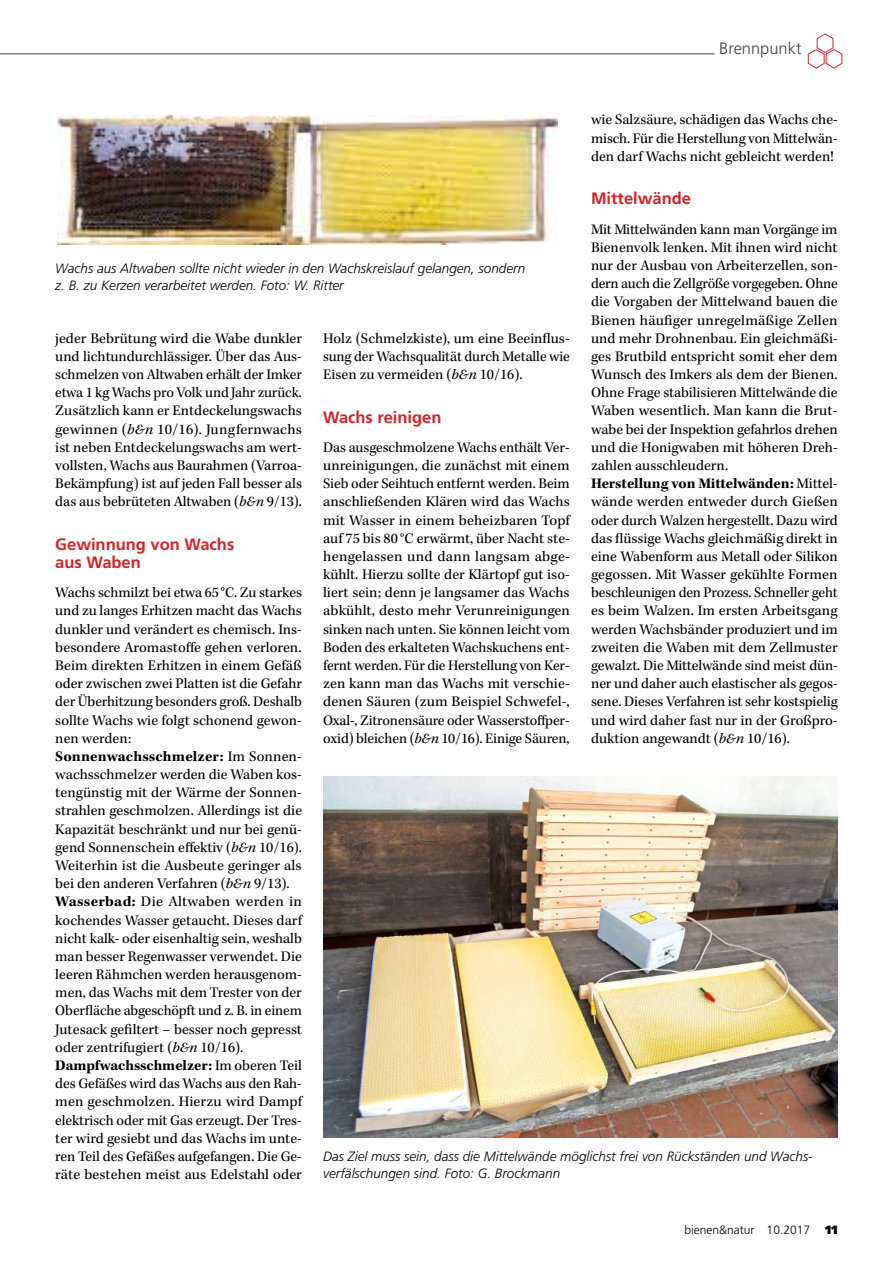
<style>
.page{position:relative;width:893px;height:1263px;background:#fff}
.page>*{position:absolute;margin:0;border:0;box-sizing:border-box;transform-origin:0 0}
.t1{font:700 16.5px/18px "Frutiger LT Std";color:#d72229}
.t2{font:300 16.5px "Frutiger LT Std";color:#414042}
.t3{font:15px/18.1px "Kepler Std";color:#000;text-align:justify}
.t4{font:italic 300 13.5px/16.5px "Frutiger LT Std";color:#000}
.t5{font:300 12px "Frutiger LT Std";color:#000}
.t6{font:900 12px "Frutiger LT Std";color:#000}
.s1{font-weight:700}
.s2{font-style:italic}
</style>
<div class="page">
<svg style="left:807px;top:33px;width:36px;height:36px"></svg>
<hr style="left:0;top:53px;width:714px;height:1px;background:#414042">
<img style="left:57px;top:115px;width:501px;height:130px">
<img style="left:323px;top:776px;width:515px;height:361px">
<p class="t2" style="left:719px;top:39px;width:84px">Brennpunkt</p>
<p class="t3" style="left:591px;top:111px;width:248px">wie Salzsäure, schädigen das Wachs che&shy;misch. Für die Herstellung von Mittelwän&shy;den darf Wachs nicht gebleicht werden!</p>
<p class="t1" style="left:591px;top:190px;width:101px">Mittelwände</p>
<p class="t3" style="left:591px;top:220px;width:248px;text-align:left">Mit Mittelwänden kann man Vorgänge im Bienenvolk lenken. Mit ihnen wird nicht nur der Ausbau von Arbeiterzellen, son&shy;dern auch die Zellgröße vorgegeben. Ohne die Vorgaben der Mittelwand bauen die Bienen häufiger unregelmäßige Zellen und mehr Drohnenbau. Ein gleichmäßi&shy;ges Brutbild entspricht somit eher dem Wunsch des Imkers als dem der Bienen.<br>Ohne Frage stabilisieren Mittelwände die Waben wesentlich. Man kann die Brut&shy;wabe bei der Inspektion gefahrlos drehen und die Honigwaben mit höheren Dreh&shy;zahlen ausschleudern.<br><span class="s1">Herstellung von Mittelwänden:</span> Mittel&shy;wände werden entweder durch Gießen oder durch Walzen hergestellt. Dazu wird das flüssige Wachs gleichmäßig direkt in eine Wabenform aus Metall oder Silikon gegossen. Mit Wasser gekühlte Formen beschleunigen den Prozess. Schneller geht es beim Walzen. Im ersten Arbeitsgang werden Wachsbänder produziert und im zweiten die Waben mit dem Zellmuster gewalzt. Die Mittelwände sind meist dün&shy;ner und daher auch elastischer als gegos&shy;sene. Dieses Verfahren ist sehr kostspielig und wird daher fast nur in der Großpro&shy;duktion angewandt (<span class="s2">b&amp;n</span> 10/16).</p>
<p class="t4" style="left:55px;top:261px;width:471px">Wachs aus Altwaben sollte nicht wieder in den Wachskreislauf gelangen, sondern z. B. zu Kerzen verarbeitet werden. Foto: W. Ritter</p>
<p class="t3" style="left:323px;top:329px;width:248px">Holz (Schmelzkiste), um eine Beeinflus&shy;sung der Wachsqualität durch Metalle wie Eisen zu vermeiden (<span class="s2">b&amp;n</span> 10/16).</p>
<p class="t1" style="left:323px;top:408px;width:120px">Wachs reinigen</p>
<p class="t3" style="left:323px;top:439px;width:248px">Das ausgeschmolzene Wachs enthält Ver&shy;unreinigungen, die zunächst mit einem Sieb oder Seihtuch entfernt werden. Beim anschließenden Klären wird das Wachs mit Wasser in einem beheizbaren Topf auf 75 bis 80 °C erwärmt, über Nacht ste&shy;hengelassen und dann langsam abge&shy;kühlt. Hierzu sollte der Klärtopf gut iso&shy;liert sein; denn je langsamer das Wachs abkühlt, desto mehr Verunreinigungen sinken nach unten. Sie können leicht vom Boden des erkalteten Wachskuchens ent&shy;fernt werden. Für die Herstellung von Ker&shy;zen kann man das Wachs mit verschie&shy;denen Säuren (zum Beispiel Schwefel-, Oxal-, Zitronensäure oder Wasserstoffper&shy;oxid) bleichen (<span class="s2">b&amp;n</span> 10/16). Einige Säuren,</p>
<p class="t3" style="left:55px;top:329px;width:248px">jeder Bebrütung wird die Wabe dunkler und lichtundurchlässiger. Über das Aus&shy;schmelzen von Altwaben erhält der Imker etwa 1 kg Wachs pro Volk und Jahr zurück.<br>Zusätzlich kann er Entdeckelungswachs gewinnen (<span class="s2">b&amp;n</span> 10/16). Jungfernwachs ist neben Entdeckelungswachs am wert&shy;vollsten, Wachs aus Baurahmen (Varroa-Bekämpfung) ist auf jeden Fall besser als das aus bebrüteten Altwaben (<span class="s2">b&amp;n</span> 9/13).</p>
<p class="t1" style="left:55px;top:535px;width:181px">Gewinnung von Wachs aus Waben</p>
<p class="t3" style="left:55px;top:584px;width:248px;text-align:left">Wachs schmilzt bei etwa 65°C. Zu starkes und zu langes Erhitzen macht das Wachs dunkler und verändert es chemisch. Ins&shy;besondere Aromastoffe gehen verloren.<br>Beim direkten Erhitzen in einem Gefäß oder zwischen zwei Platten ist die Gefahr der Überhitzung besonders groß. Deshalb sollte Wachs wie folgt schonend gewon&shy;nen werden:<br><span class="s1">Sonnenwachsschmelzer:</span> Im Sonnen&shy;wachsschmelzer werden die Waben kos&shy;tengünstig mit der Wärme der Sonnen&shy;strahlen geschmolzen. Allerdings ist die Kapazität beschränkt und nur bei genü&shy;gend Sonnenschein effektiv (<span class="s2">b&amp;n</span> 10/16).<br>Weiterhin ist die Ausbeute geringer als bei den anderen Verfahren (<span class="s2">b&amp;n</span> 9/13).<br><span class="s1">Wasserbad:</span> Die Altwaben werden in kochendes Wasser getaucht. Dieses darf nicht kalk- oder eisenhaltig sein, weshalb man besser Regenwasser verwendet. Die leeren Rähmchen werden herausgenom&shy;men, das Wachs mit dem Trester von der Oberfläche abgeschöpft und z. B. in einem Jutesack gefiltert – besser noch gepresst oder zentrifugiert (<span class="s2">b&amp;n</span> 10/16).<br><span class="s1">Dampfwachsschmelzer:</span> Im oberen Teil des Gefäßes wird das Wachs aus den Rah&shy;men geschmolzen. Hierzu wird Dampf elektrisch oder mit Gas erzeugt. Der Tres&shy;ter wird gesiebt und das Wachs im unte&shy;ren Teil des Gefäßes aufgefangen. Die Ge&shy;räte bestehen meist aus Edelstahl oder</p>
<p class="t4" style="left:323px;top:1148px;width:491px">Das Ziel muss sein, dass die Mittelwände möglichst frei von Rückständen und Wachs&shy;verfälschungen sind. Foto: G. Brockmann</p>
<p class="t5" style="left:685px;top:1223px;width:127px">bienen&amp;natur 10.2017</p>
<p class="t6" style="left:825px;top:1222px;width:14px">11</p>
</div>
